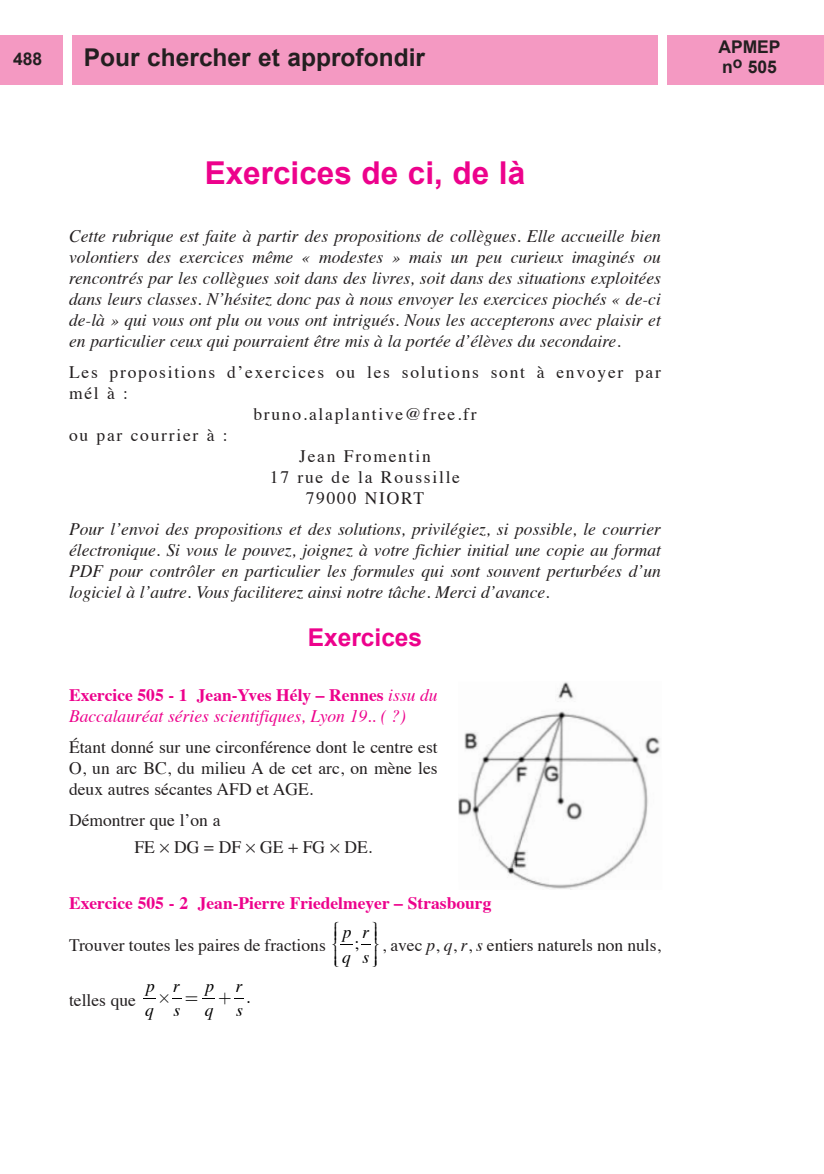
<style>
.page{position:relative;width:824px;height:1174px;background:#fff}
.page>*{position:absolute;margin:0;border:0;box-sizing:border-box;transform-origin:0 0}
.t1{font:700 31.5px "Arial";color:#ed028c}
.t2{font:700 24.5px "Arial";color:#231f20}
.t3{font:700 24.5px "Arial";color:#ed028c}
.t4{font:italic 17.5px/21px "Times";color:#231f20;text-align:justify}
.t5{font:17.5px/21px "Times";color:#231f20;text-align:justify}
.t6{font:17.5px "Times";letter-spacing:.1em;color:#231f20}
.t7{font:italic 17.5px/21px "Times";color:#ed028c}
.t8{font:700 17.5px "Times";color:#ed028c}
.t9{font:700 17.5px/19.6px "Arial";color:#231f20}
.t10{font:italic 17.5px/24.5px "Times";color:#000}
.t11{font:17.5px "Times";color:#000}
.s1{font-weight:700;font-style:normal}
.s2{font-style:italic}
</style>
<div class="page">
<div style="left:0;top:36px;width:62px;height:49px;background:#f499c2"></div>
<div style="left:72px;top:36px;width:586px;height:49px;background:#f499c2"></div>
<div style="left:668px;top:36px;width:156px;height:49px;background:#f499c2"></div>
<img style="left:458px;top:682px;width:202px;height:207px">
<svg style="left:340px;top:944px;width:13px;height:1px"></svg>
<svg style="left:143px;top:998px;width:101px;height:1px"></svg>
<p class="t9" style="left:13px;top:49px;width:31px">488</p>
<h2 class="t2" style="left:84px;top:43px;width:343px">Pour chercher et approfondir</h2>
<p class="t9" style="left:718px;top:37px;width:64px">APMEP n<sup>o</sup> 505</p>
<h1 class="t1" style="left:205px;top:156px;width:322px">Exercices de ci, de là</h1>
<p class="t4" style="left:69px;top:227px;width:593px">Cette rubrique est faite à partir des propositions de collègues. Elle accueille bien volontiers des exercices même « modestes » mais un peu curieux imaginés ou rencontrés par les collègues soit dans des livres, soit dans des situations exploitées dans leurs classes. N’hésitez donc pas à nous envoyer les exercices piochés « de-ci de-là » qui vous ont plu ou vous ont intrigués. Nous les accepterons avec plaisir et en particulier ceux qui pourraient être mis à la portée d’élèves du secondaire.</p>
<p class="t6" style="left:69px;top:365px;width:593px">Les propositions d’exercices ou les solutions sont à envoyer par</p>
<p class="t5" style="left:69px;top:384px;width:60px">mél à :</p>
<p class="t6" style="left:253px;top:407px;width:225px">bruno.alaplantive@free.fr</p>
<p class="t6" style="left:69px;top:428px;width:160px">ou par courrier à :</p>
<p class="t6" style="left:299px;top:449px;width:133px">Jean Fromentin</p>
<p class="t6" style="left:270px;top:470px;width:192px">17 rue de la Roussille</p>
<p class="t6" style="left:306px;top:491px;width:120px">79000 NIORT</p>
<p class="t4" style="left:69px;top:520px;width:593px">Pour l’envoi des propositions et des solutions, privilégiez, si possible, le courrier électronique. Si vous le pouvez, joignez à votre fichier initial une copie au format PDF pour contrôler en particulier les formules qui sont souvent perturbées d’un logiciel à l’autre. Vous faciliterez ainsi notre tâche. Merci d’avance.</p>
<h2 class="t3" style="left:308px;top:624px;width:116px">Exercices</h2>
<p class="t7" style="left:69px;top:685px;width:370px"><span class="s1">Exercice 505 - 1 Jean-Yves Hély – Rennes</span> issu du<br>Baccalauréat séries scientifiques, Lyon 19.. ( ?)</p>
<p class="t5" style="left:69px;top:737px;width:370px">Étant donné sur une circonférence dont le centre est O, un arc BC, du milieu A de cet arc, on mène les deux autres sécantes AFD et AGE.</p>
<p class="t5" style="left:135px;top:807px;width:239px;line-height:27.1px;text-indent:-65px">Démontrer que l’on a<br>FE DG DF GE FG DE.</p>
<p class="t8" style="left:69px;top:896px;width:424px">Exercice 505 - 2 Jean-Pierre Friedelmeyer – Strasbourg</p>
<p class="t5" style="left:69px;top:935px;width:258px">Trouver toutes les paires de fractions</p>
<p class="t5" style="left:382px;top:935px;width:280px">, avec <span class="s2">p</span>, <span class="s2">q</span>, <span class="s2">r</span>, <span class="s2">s</span> entiers naturels non nuls,</p>
<p class="t5" style="left:69px;top:990px;width:69px">telles que</p>
<p class="t10" style="left:342px;top:921px;width:11px">p q</p>
<p class="t10" style="left:363px;top:921px;width:8px">r s</p>
<p class="t11" style="left:354px;top:935px;width:6px">;</p>
<p class="t10" style="left:145px;top:974px;width:11px">p q</p>
<p class="t10" style="left:173px;top:974px;width:9px">r s</p>
<p class="t10" style="left:205px;top:974px;width:11px">p q</p>
<p class="t10" style="left:236px;top:974px;width:9px">r s</p>
<p class="t11" style="left:246px;top:989px;width:6px">.</p>
</div>
